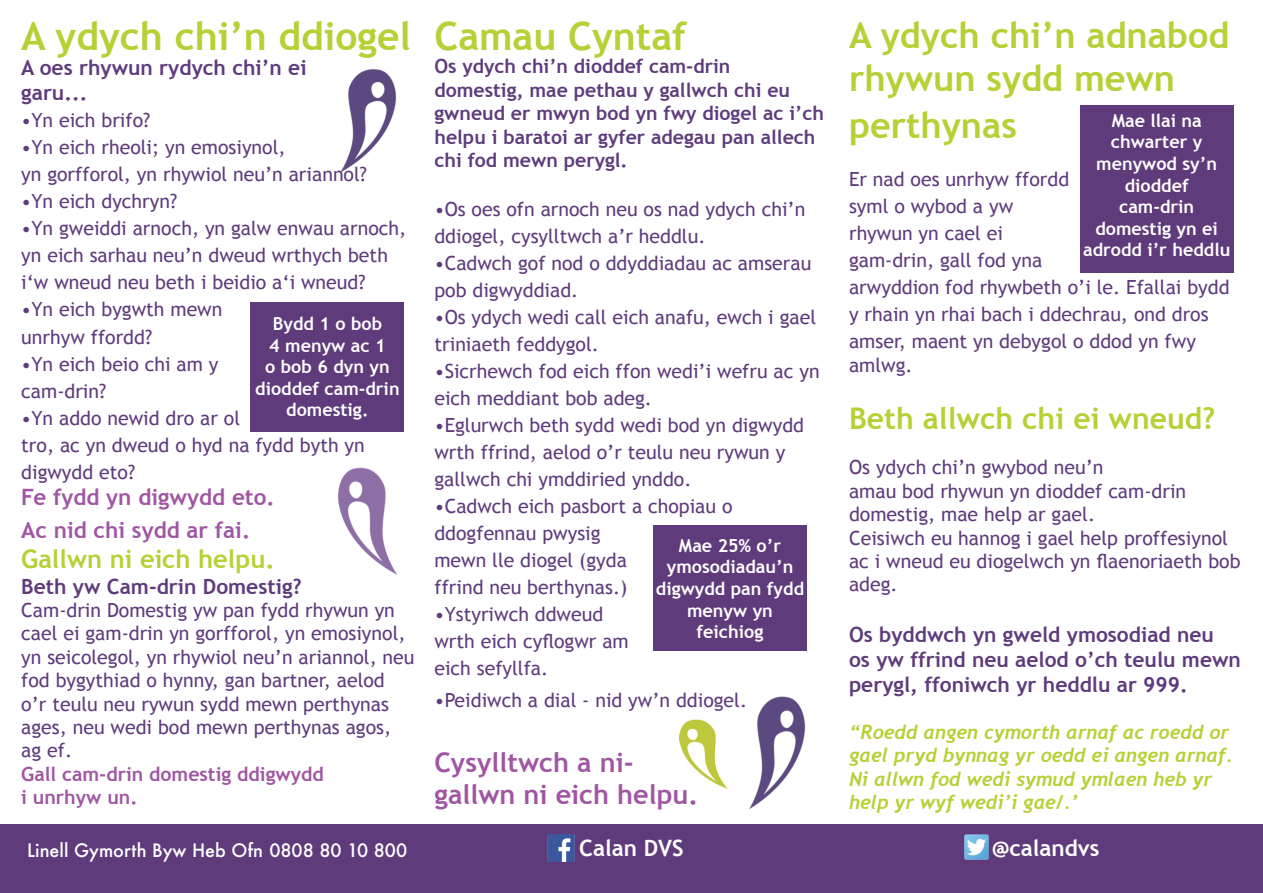
<style>
.page{position:relative;width:1263px;height:893px;background:#fff}
.page>*{position:absolute;margin:0;border:0;box-sizing:border-box;transform-origin:0 0}
.t1{font:700 39px "Trebuchet MS";color:#b8cf35}
.t2{font:700 36px/43.2px "Trebuchet MS";color:#b8cf35}
.t3{font:700 30px "Trebuchet MS";color:#b8cf35}
.t4{font:700 27px/32.4px "Trebuchet MS";color:#a056a2}
.t5{font:700 25.5px "Trebuchet MS";color:#b8cf35}
.t6{font:700 22.5px/32.4px "Trebuchet MS";color:#a056a2}
.t7{font:700 22.5px "Trebuchet MS";color:#fff}
.t8{font:700 21px/25.2px "Trebuchet MS";color:#5f3b7c}
.t9{font:19.5px/27px "Trebuchet MS";color:#5f3b7c}
.t10{font:700 19.5px/23.4px "Trebuchet MS";color:#5f3b7c}
.t11{font:italic 700 19.5px/23.4px "Trebuchet";color:#b8cf35}
.t12{font:700 19.5px/23.4px "Trebuchet MS";color:#a056a2}
.t13{font:700 18px/21.6px "Trebuchet MS";color:#fff;text-align:center}
.t14{font:500 18px "Futura";color:#fff}
</style>
<div class="page">
<img style="left:680px;top:719px;width:47px;height:69px">
<img style="left:749px;top:696px;width:57px;height:113px">
<img style="left:338px;top:467px;width:59px;height:108px">
<img style="left:340px;top:69px;width:57px;height:104px">
<div style="left:0;top:825px;width:1263px;height:68px;background:#5f3b7c"></div>
<div style="left:653px;top:526px;width:153px;height:125px;background:#5f3b7c"></div>
<div style="left:1080px;top:105px;width:153px;height:168px;background:#5f3b7c"></div>
<div style="left:251px;top:302px;width:153px;height:130px;background:#5f3b7c"></div>
<img style="left:964px;top:834px;width:25px;height:26px">
<img style="left:547px;top:835px;width:28px;height:27px">
<h1 class="t1" style="left:21px;top:12px;width:391px">A ydych chi’n ddiogel</h1>
<p class="t8" style="left:21px;top:55px;width:287px">A oes rhywun rydych chi’n ei garu...</p>
<p class="t9" style="left:21px;top:107px;width:131px">•Yn eich brifo?</p>
<p class="t9" style="left:21px;top:134px;width:347px">•Yn eich rheoli; yn emosiynol,<br>yn gorfforol, yn rhywiol neu’n ariannol?</p>
<p class="t9" style="left:21px;top:188px;width:157px">•Yn eich dychryn?</p>
<p class="t9" style="left:21px;top:215px;width:386px">•Yn gweiddi arnoch, yn galw enwau arnoch, yn eich sarhau neu’n dweud wrthych beth i‘w wneud neu beth i beidio a‘i wneud?</p>
<p class="t9" style="left:21px;top:296px;width:203px">•Yn eich bygwth mewn unrhyw ffordd?</p>
<p class="t9" style="left:21px;top:350px;width:199px">•Yn eich beio chi am y cam-drin?</p>
<p class="t9" style="left:21px;top:404px;width:345px">•Yn addo newid dro ar ol<br>tro, ac yn dweud o hyd na fydd byth yn digwydd eto?</p>
<p class="t6" style="left:21px;top:481px;width:255px">Fe fydd yn digwydd eto.<br>Ac nid chi sydd ar fai.</p>
<h3 class="t5" style="left:21px;top:543px;width:255px">Gallwn ni eich helpu.</h3>
<p class="t8" style="left:21px;top:574px;width:282px">Beth yw Cam-drin Domestig?</p>
<p class="t9" style="left:21px;top:599px;width:395px;line-height:23.4px">Cam-drin Domestig yw pan fydd rhywun yn cael ei gam-drin yn gorfforol, yn emosiynol, yn seicolegol, yn rhywiol neu’n ariannol, neu fod bygythiad o hynny, gan bartner, aelod o’r teulu neu rywun sydd mewn perthynas ages, neu wedi bod mewn perthynas agos, ag ef.</p>
<p class="t12" style="left:21px;top:762px;width:304px">Gall cam-drin domestig ddigwydd i unrhyw un.</p>
<p class="t13" style="left:255px;top:313px;width:146px">Bydd 1 o bob<br>4 menyw ac 1<br>o bob 6 dyn yn dioddef cam-drin domestig.</p>
<p class="t14" style="left:27px;top:838px;width:381px">Linell Gymorth Byw Heb Ofn 0808 80 10 800</p>
<h1 class="t1" style="left:434px;top:12px;width:254px">Camau Cyntaf</h1>
<p class="t10" style="left:434px;top:55px;width:391px">Os ydych chi’n dioddef cam-drin domestig, mae pethau y gallwch chi eu gwneud er mwyn bod yn fwy diogel ac i’ch helpu i baratoi ar gyfer adegau pan allech chi fod mewn perygl.</p>
<p class="t9" style="left:434px;top:195px;width:372px">•Os oes ofn arnoch neu os nad ydych chi’n ddiogel, cysylltwch a’r heddlu.</p>
<p class="t9" style="left:434px;top:249px;width:378px">•Cadwch gof nod o ddyddiadau ac amserau pob digwyddiad.</p>
<p class="t9" style="left:434px;top:303px;width:383px">•Os ydych wedi call eich anafu, ewch i gael triniaeth feddygol.</p>
<p class="t9" style="left:434px;top:358px;width:387px">•Sicrhewch fod eich ffon wedi’i wefru ac yn eich meddiant bob adeg.</p>
<p class="t9" style="left:434px;top:412px;width:371px">•Eglurwch beth sydd wedi bod yn digwydd wrth ffrind, aelod o’r teulu neu rywun y gallwch chi ymddiried ynddo.</p>
<p class="t9" style="left:434px;top:493px;width:300px">•Cadwch eich pasbort a chopiau o ddogfennau pwysig<br>mewn lle diogel (gyda<br>ffrind neu berthynas.)</p>
<p class="t9" style="left:434px;top:601px;width:196px">•Ystyriwch ddweud wrth eich cyflogwr am eich sefyllfa.</p>
<p class="t9" style="left:434px;top:687px;width:314px">•Peidiwch a dial - nid yw’n ddiogel.</p>
<p class="t13" style="left:656px;top:535px;width:150px">Mae 25% o’r ymosodiadau’n digwydd pan fydd menyw yn feichiog</p>
<h3 class="t4" style="left:434px;top:746px;width:265px">Cysylltwch a ni&shy;gallwn ni eich helpu.</h3>
<h2 class="t2" style="left:849px;top:13px;width:382px">A ydych chi’n adnabod rhywun sydd mewn</h2>
<h2 class="t2" style="left:849px;top:103px;width:169px">perthynas</h2>
<p class="t9" style="left:849px;top:166px;width:382px">Er nad oes unrhyw ffordd<br>syml o wybod a yw<br>rhywun yn cael ei<br>gam-drin, gall fod yna<br>arwyddion fod rhywbeth o’i le. Efallai bydd y rhain yn rhai bach i ddechrau, ond dros amser, maent yn debygol o ddod yn fwy</p>
<p class="t9" style="left:849px;top:352px;width:65px">amlwg.</p>
<h3 class="t3" style="left:849px;top:400px;width:368px">Beth allwch chi ei wneud?</h3>
<p class="t9" style="left:849px;top:456px;width:393px;line-height:23.4px">Os ydych chi’n gwybod neu’n<br>amau bod rhywun yn dioddef cam-drin domestig, mae help ar gael.<br>Ceisiwch eu hannog i gael help proffesiynol ac i wneud eu diogelwch yn flaenoriaeth bob adeg.</p>
<p class="t8" style="left:849px;top:622px;width:393px">Os byddwch yn gweld ymosodiad neu<br>os yw ffrind neu aelod o’ch teulu mewn perygl, ffoniwch yr heddlu ar 999.</p>
<p class="t11" style="left:849px;top:721px;width:386px">“Roedd angen cymorth arnaf ac roedd or gael pryd bynnag yr oedd ei angen arnaf.<br>Ni allwn fod wedi symud ymlaen heb yr help yr wyf wedi’i gae/.’</p>
<p class="t13" style="left:1083px;top:110px;width:149px">Mae llai na chwarter y menywod sy’n dioddef<br>cam-drin domestig yn ei adrodd i’r heddlu</p>
<p class="t7" style="left:579px;top:834px;width:106px">Calan DVS</p>
<p class="t7" style="left:992px;top:834px;width:109px">@calandvs</p>
</div>
